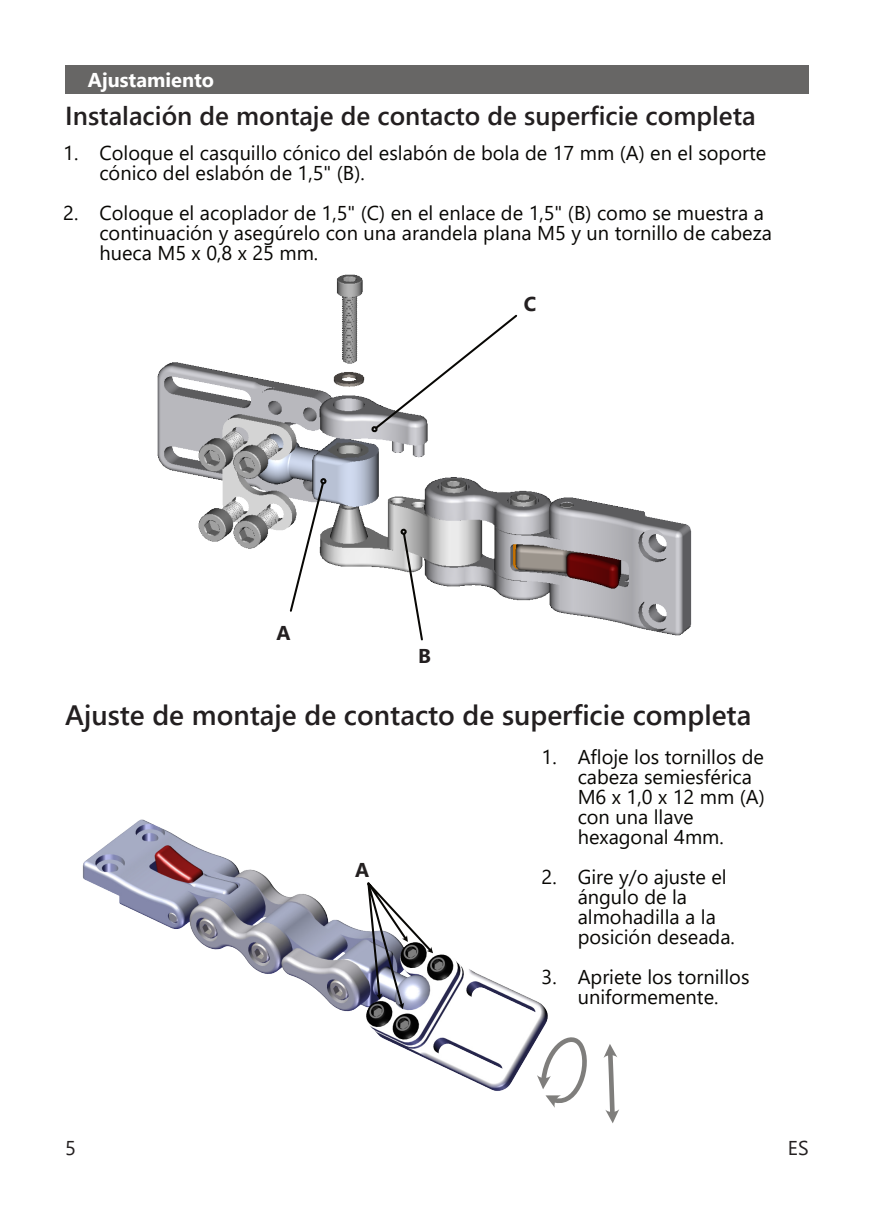
<style>
.page{position:relative;width:874px;height:1225px;background:#fff}
.page>*{position:absolute;margin:0;border:0;box-sizing:border-box;transform-origin:0 0}
.t1{font:600 28px "Segoe UI";color:#231f20}
.t2{font:600 26px "Segoe UI";color:#231f20}
.t3{font:20px/20px "Segoe UI";color:#080704}
.t4{font:700 20px "Segoe UI";color:#fff}
.t5{font:700 20px "Segoe UI";color:#231f20}
.t6{font:20px "Segoe UI";color:#231f20}
</style>
<div class="page">
<div style="left:65px;top:65px;width:743px;height:29px;background:#676665"></div>
<img style="left:157px;top:274px;width:535px;height:362px">
<svg style="left:289px;top:478px;width:37px;height:135px"></svg>
<svg style="left:369px;top:314px;width:149px;height:119px"></svg>
<div style="left:400px;top:528px;width:6px;height:7px;border:2px solid #080704;border-radius:50%"></div>
<svg style="left:401px;top:531px;width:23px;height:110px"></svg>
<svg style="left:566px;top:1037px;width:21px;height:65px"></svg>
<svg style="left:603px;top:1044px;width:16px;height:79px"></svg>
<img style="left:82px;top:819px;width:484px;height:289px">
<svg style="left:366px;top:883px;width:67px;height:126px"></svg>
<p class="t4" style="left:88px;top:72px;width:128px">Ajustamiento</p>
<h2 class="t2" style="left:65px;top:106px;width:691px">Instalación de montaje de contacto de superficie completa</h2>
<p class="t3" style="left:99px;top:145px;width:668px;text-indent:-36px">1. Coloque el casquillo cónico del eslabón de bola de 17 mm (A) en el soporte cónico del eslabón de 1,5" (B).</p>
<p class="t3" style="left:99px;top:205px;width:673px;text-indent:-36px">2. Coloque el acoplador de 1,5" (C) en el enlace de 1,5" (B) como se muestra a continuación y asegúrelo con una arandela plana M5 y un tornillo de cabeza hueca M5 x 0,8 x 25 mm.</p>
<p class="t5" style="left:276px;top:625px;width:16px">A</p>
<p class="t5" style="left:523px;top:296px;width:14px">C</p>
<p class="t5" style="left:418px;top:648px;width:14px">B</p>
<h1 class="t1" style="left:65px;top:705px;width:687px">Ajuste de montaje de contacto de superficie completa</h1>
<p class="t5" style="left:355px;top:862px;width:16px">A</p>
<p class="t3" style="left:577px;top:748px;width:188px;text-indent:-36px">1. Afloje los tornillos de cabeza semiesférica<br>M6 x 1,0 x 12 mm (A) con una llave hexagonal 4mm.</p>
<p class="t3" style="left:577px;top:868px;width:159px;text-indent:-36px">2. Gire y/o ajuste el ángulo de la almohadilla a la posición deseada.</p>
<p class="t3" style="left:541px;top:968px;width:209px;text-align:center">3. Apriete los tornillos uniformemente.</p>
<p class="t6" style="left:65px;top:1140px;width:12px">5</p>
<p class="t6" style="left:787px;top:1140px;width:22px">ES</p>
</div>
